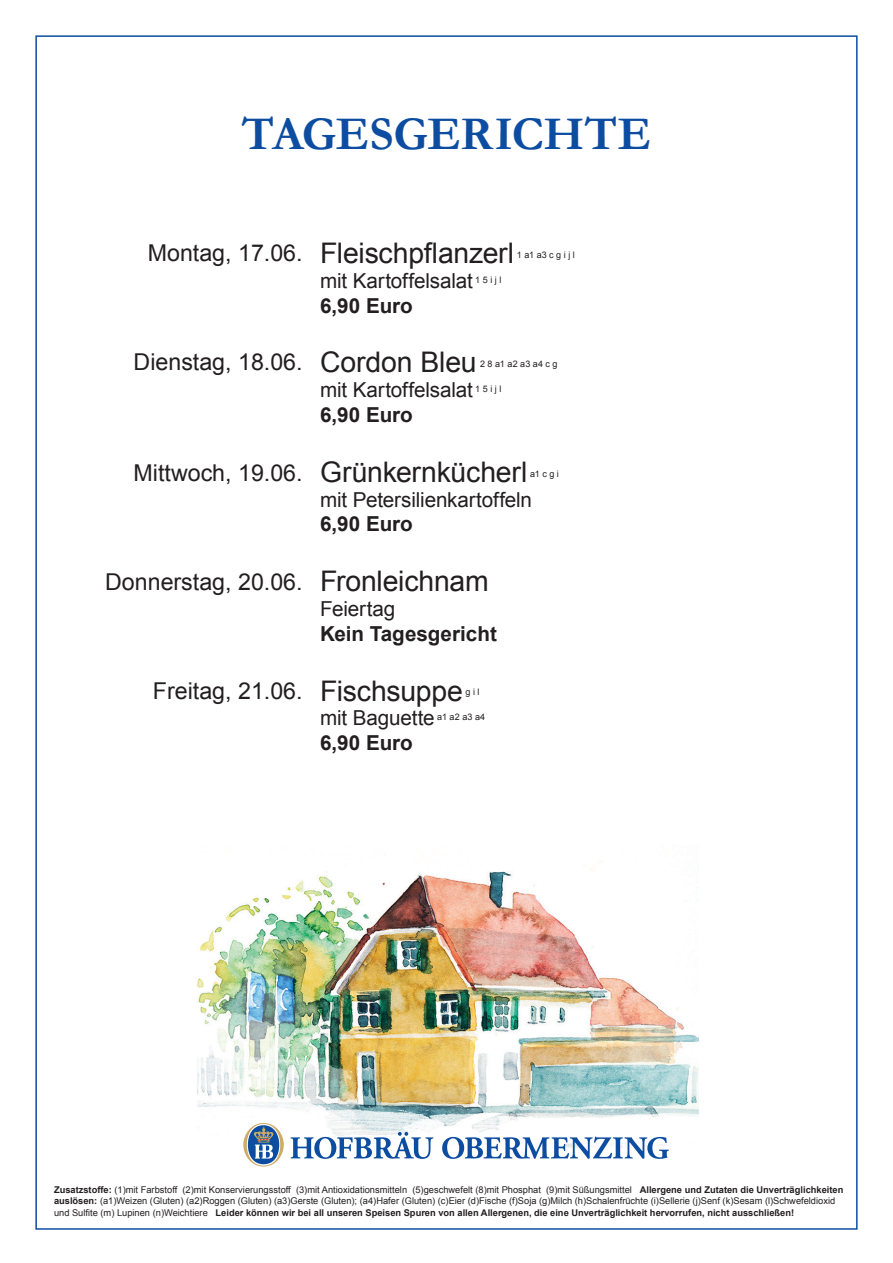
<style>
.page{position:relative;width:893px;height:1263px;background:#fff}
.page>*{position:absolute;margin:0;border:0;box-sizing:border-box;transform-origin:0 0}
.t1{font:700 47.25px "Garamond";letter-spacing:-.01em;color:#0d4da1}
.t2{font:28.35px "Arial";letter-spacing:-.005em;color:#231f20}
.t3{font:23.25px "Arial";color:#231f20}
.t4{font:20.7px "Arial";letter-spacing:-.005em;color:#231f20}
.t5{font:700 20.7px "Arial";color:#231f20}
.t6{font:9.3px/11.1px "Arial";color:#231f20}
.t7{font:9px "Arial";letter-spacing:.015em;color:#231f20}
.s1{font-weight:700}
</style>
<div class="page">
<img style="left:197px;top:861px;width:502px;height:298px">
<svg style="left:243px;top:1123px;width:41px;height:43px"></svg>
<svg style="left:291px;top:1132px;width:142px;height:27px"></svg>
<svg style="left:442px;top:1136px;width:227px;height:23px"></svg>
<h1 class="t1" style="left:242px;top:106px;width:411px">TAGESGERICHTE</h1>
<h3 class="t3" style="left:148px;top:238px;width:156px">Montag, 17.06.</h3>
<h3 class="t3" style="left:134px;top:346px;width:171px">Dienstag, 18.06.</h3>
<h3 class="t3" style="left:134px;top:457px;width:171px">Mittwoch, 19.06.</h3>
<h3 class="t3" style="left:105px;top:567px;width:199px">Donnerstag, 20.06.</h3>
<h3 class="t3" style="left:153px;top:675px;width:151px">Freitag, 21.06.</h3>
<h2 class="t2" style="left:320px;top:234px;width:196px">Fleischpflanzerl</h2>
<p class="t7" style="left:517px;top:249px;width:60px">1 a1 a3 c g i j l</p>
<h3 class="t4" style="left:320px;top:267px;width:154px">mit Kartoffelsalat</h3>
<p class="t7" style="left:475px;top:274px;width:28px">1 5 i j l</p>
<h3 class="t5" style="left:320px;top:291px;width:94px">6,90 Euro</h3>
<h2 class="t2" style="left:320px;top:344px;width:158px">Cordon Bleu</h2>
<p class="t7" style="left:480px;top:358px;width:79px">2 8 a1 a2 a3 a4 c g</p>
<h3 class="t4" style="left:320px;top:376px;width:154px">mit Kartoffelsalat</h3>
<p class="t7" style="left:475px;top:383px;width:28px">1 5 i j l</p>
<h3 class="t5" style="left:320px;top:401px;width:94px">6,90 Euro</h3>
<h2 class="t2" style="left:320px;top:453px;width:209px">Grünkernkücherl</h2>
<p class="t7" style="left:530px;top:468px;width:30px">a1 c g i</p>
<h3 class="t4" style="left:320px;top:486px;width:214px">mit Petersilienkartoffeln</h3>
<h3 class="t5" style="left:320px;top:510px;width:94px">6,90 Euro</h3>
<h2 class="t2" style="left:320px;top:563px;width:170px">Fronleichnam</h2>
<h3 class="t4" style="left:320px;top:595px;width:77px">Feiertag</h3>
<h3 class="t5" style="left:320px;top:620px;width:178px">Kein Tagesgericht</h3>
<h2 class="t2" style="left:320px;top:672px;width:144px">Fischsuppe</h2>
<p class="t7" style="left:465px;top:686px;width:16px">g i l</p>
<h3 class="t4" style="left:320px;top:704px;width:116px">mit Baguette</h3>
<p class="t7" style="left:437px;top:711px;width:50px">a1 a2 a3 a4</p>
<h3 class="t5" style="left:320px;top:729px;width:94px">6,90 Euro</h3>
<p class="t6" style="left:54px;top:1184px;width:791px"><span class="s1">Zusatzstoffe:</span> (1)mit Farbstoff (2)mit Konservierungsstoff (3)mit Antioxidationsmitteln (5)geschwefelt (8)mit Phosphat (9)mit Süßungsmittel <span class="s1">Allergene und Zutaten die Unverträglichkeiten auslösen:</span> (a1)Weizen (Gluten) (a2)Roggen (Gluten) (a3)Gerste (Gluten); (a4)Hafer (Gluten) (c)Eier (d)Fische (f)Soja (g)Milch (h)Schalenfrüchte (i)Sellerie (j)Senf (k)Sesam (l)Schwefeldioxid und Sulfite (m) Lupinen (n)Weichtiere <span class="s1">Leider können wir bei all unseren Speisen Spuren von allen Allergenen, die eine Unverträglichkeit hervorrufen, nicht ausschließen!</span></p>
</div>
